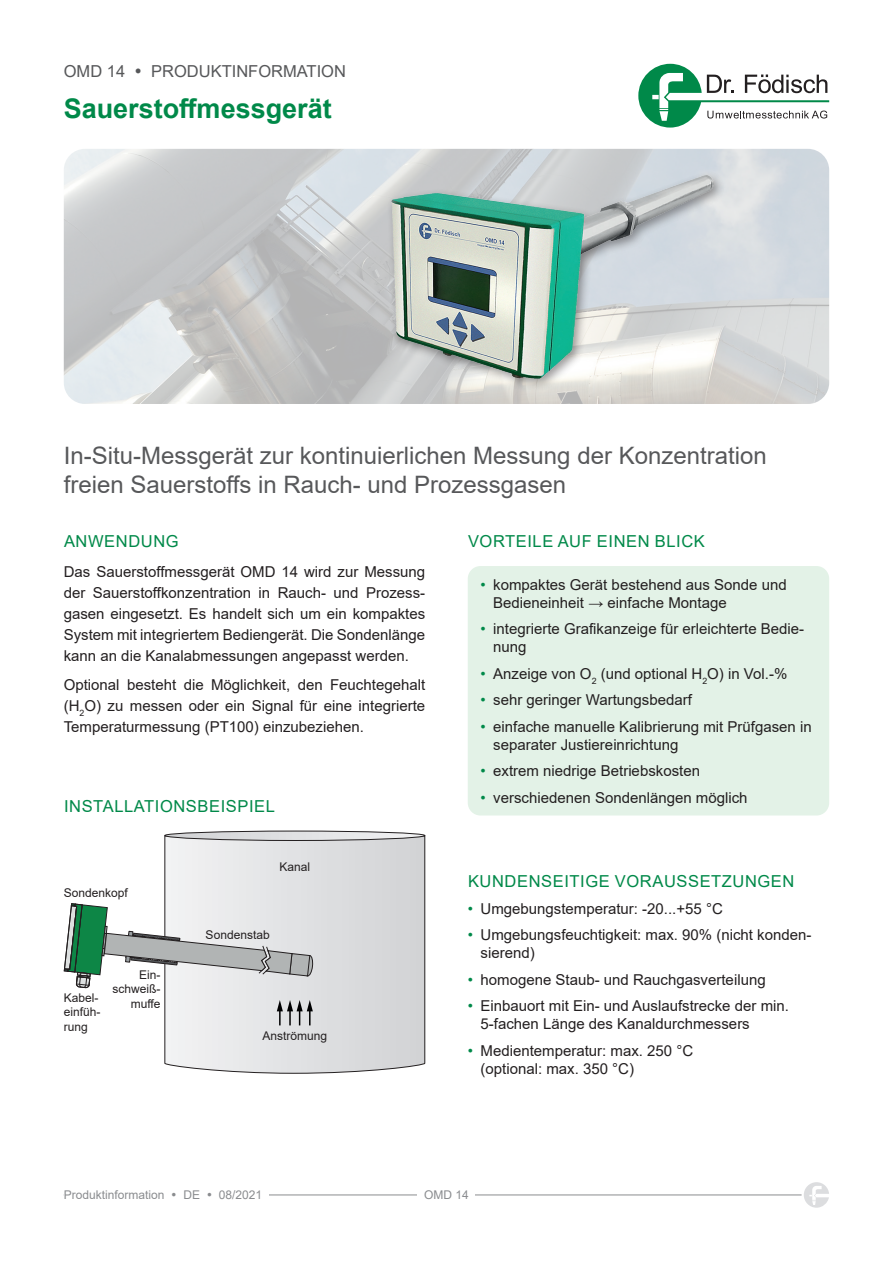
<style>
.page{position:relative;width:893px;height:1263px;background:#fff}
.page>*{position:absolute;margin:0;border:0;box-sizing:border-box;transform-origin:0 0}
.t1{font:700 27px "Arial";color:#008949}
.t2{font:24px/28.8px "Arial";color:#57585a}
.t3{font:16.5px "Arial";letter-spacing:.035em;color:#008949}
.t4{font:16.5px "Arial";color:#57585a}
.t5{font:15px/18px "Arial";color:#231f20}
.t6{font:12px/14.4px "Arial";color:#231f20}
.t7{font:12px "Arial";color:#8a8c8f}
.s1{color:#008949}
</style>
<div class="page">
<img style="left:64px;top:149px;width:765px;height:255px">
<hr style="left:64px;top:1194px;width:765px;height:1px;background:#8a8c8f">
<svg style="left:638px;top:64px;width:191px;height:64px"></svg>
<div style="left:801px;top:1180px;width:30px;height:30px;background:#fff;border-radius:50%"></div>
<svg style="left:804px;top:1182px;width:25px;height:26px"></svg>
<div style="left:64px;top:1190px;width:205px;height:9px;background:#fff"></div>
<svg style="left:164px;top:835px;width:261px;height:239px;background:#dddee0"></svg>
<svg style="left:165px;top:831px;width:260px;height:9px;background:#cecfd0"></svg>
<div style="left:164px;top:831px;width:261px;height:10px;border:1px solid #231f20;border-radius:50%"></div>
<svg style="left:277px;top:1000px;width:36px;height:25px"></svg>
<svg style="left:64px;top:903px;width:249px;height:85px"></svg>
<div style="left:468px;top:566px;width:361px;height:249px;background:#e3f2e7;border-radius:13px"></div>
<div style="left:387px;top:170px;width:338px;height:221px;background:#231f20;opacity:.45"></div>
<img style="left:392px;top:174px;width:322px;height:204px">
<div style="left:418px;top:1190px;width:57px;height:9px;background:#fff"></div>
<p class="t4" style="left:64px;top:59px;width:284px">OMD 14 • PRODUKTINFORMATION</p>
<h1 class="t1" style="left:64px;top:90px;width:269px">Sauerstoffmessgerät</h1>
<h2 class="t2" style="left:64px;top:441px;width:704px">In-Situ-Messgerät zur kontinuierlichen Messung der Konzentration freien Sauerstoffs in Rauch- und Prozessgasen</h2>
<p class="t3" style="left:64px;top:530px;width:116px">ANWENDUNG</p>
<p class="t5" style="left:64px;top:561px;width:363px;line-height:21px;text-align:justify">Das Sauerstoffmessgerät OMD 14 wird zur Messung der Sauerstoffkonzentration in Rauch- und Prozess&shy;gasen eingesetzt. Es handelt sich um ein kompaktes System mit integriertem Bediengerät. Die Sondenlänge kann an die Kanalabmessungen angepasst werden.</p>
<p class="t5" style="left:64px;top:674px;width:363px;line-height:21px;text-align:justify">Optional besteht die Möglichkeit, den Feuchtegehalt (H<sub>2</sub>O) zu messen oder ein Signal für eine integrierte Temperaturmessung (PT100) einzubeziehen.</p>
<p class="t3" style="left:64px;top:795px;width:212px">INSTALLATIONSBEISPIEL</p>
<p class="t6" style="left:64px;top:885px;width:66px">Sondenkopf</p>
<p class="t6" style="left:64px;top:990px;width:38px">Kabel&shy;einfüh&shy;rung</p>
<p class="t6" style="left:113px;top:967px;width:50px;text-align:right">Ein&shy;schweiß&shy;muffe</p>
<p class="t6" style="left:279px;top:860px;width:32px">Kanal</p>
<p class="t6" style="left:206px;top:927px;width:66px">Sondenstab</p>
<p class="t6" style="left:262px;top:1028px;width:66px">Anströmung</p>
<p class="t3" style="left:468px;top:530px;width:238px">VORTEILE AUF EINEN BLICK</p>
<p class="t5" style="left:493px;top:575px;width:295px;text-indent:-13px"><span class="s1">•</span> kompaktes Gerät bestehend aus Sonde und<br>Bedieneinheit → einfache Montage</p>
<p class="t5" style="left:493px;top:620px;width:312px;text-indent:-13px"><span class="s1">•</span> integrierte Grafikanzeige für erleichterte Bedie&shy;nung</p>
<p class="t5" style="left:480px;top:664px;width:308px"><span class="s1">•</span> Anzeige von O<sub>2</sub> (und optional H<sub>2</sub>O) in Vol.-%</p>
<p class="t5" style="left:480px;top:691px;width:213px"><span class="s1">•</span> sehr geringer Wartungsbedarf</p>
<p class="t5" style="left:493px;top:717px;width:320px;text-indent:-13px"><span class="s1">•</span> einfache manuelle Kalibrierung mit Prüfgasen in separater Justiereinrichtung</p>
<p class="t5" style="left:480px;top:762px;width:221px"><span class="s1">•</span> extrem niedrige Betriebskosten</p>
<p class="t5" style="left:480px;top:788px;width:269px"><span class="s1">•</span> verschiedenen Sondenlängen möglich</p>
<p class="t3" style="left:468px;top:870px;width:328px">KUNDENSEITIGE VORAUSSETZUNGEN</p>
<p class="t5" style="left:468px;top:899px;width:257px"><span class="s1">•</span> Umgebungstemperatur: -20...+55 °C</p>
<p class="t5" style="left:480px;top:926px;width:333px;text-indent:-13px"><span class="s1">•</span> Umgebungsfeuchtigkeit: max. 90% (nicht konden&shy;sierend)</p>
<p class="t5" style="left:468px;top:970px;width:299px"><span class="s1">•</span> homogene Staub- und Rauchgasverteilung</p>
<p class="t5" style="left:480px;top:997px;width:310px;text-indent:-13px"><span class="s1">•</span> Einbauort mit Ein- und Auslaufstrecke der min.<br>5-fachen Länge des Kanaldurchmessers</p>
<p class="t5" style="left:480px;top:1041px;width:214px;text-indent:-13px"><span class="s1">•</span> Medientemperatur: max. 250 °C (optional: max. 350 °C)</p>
<p class="t7" style="left:64px;top:1187px;width:200px">Produktinformation • DE • 08/2021</p>
<p class="t7" style="left:424px;top:1187px;width:46px">OMD 14</p>
</div>
